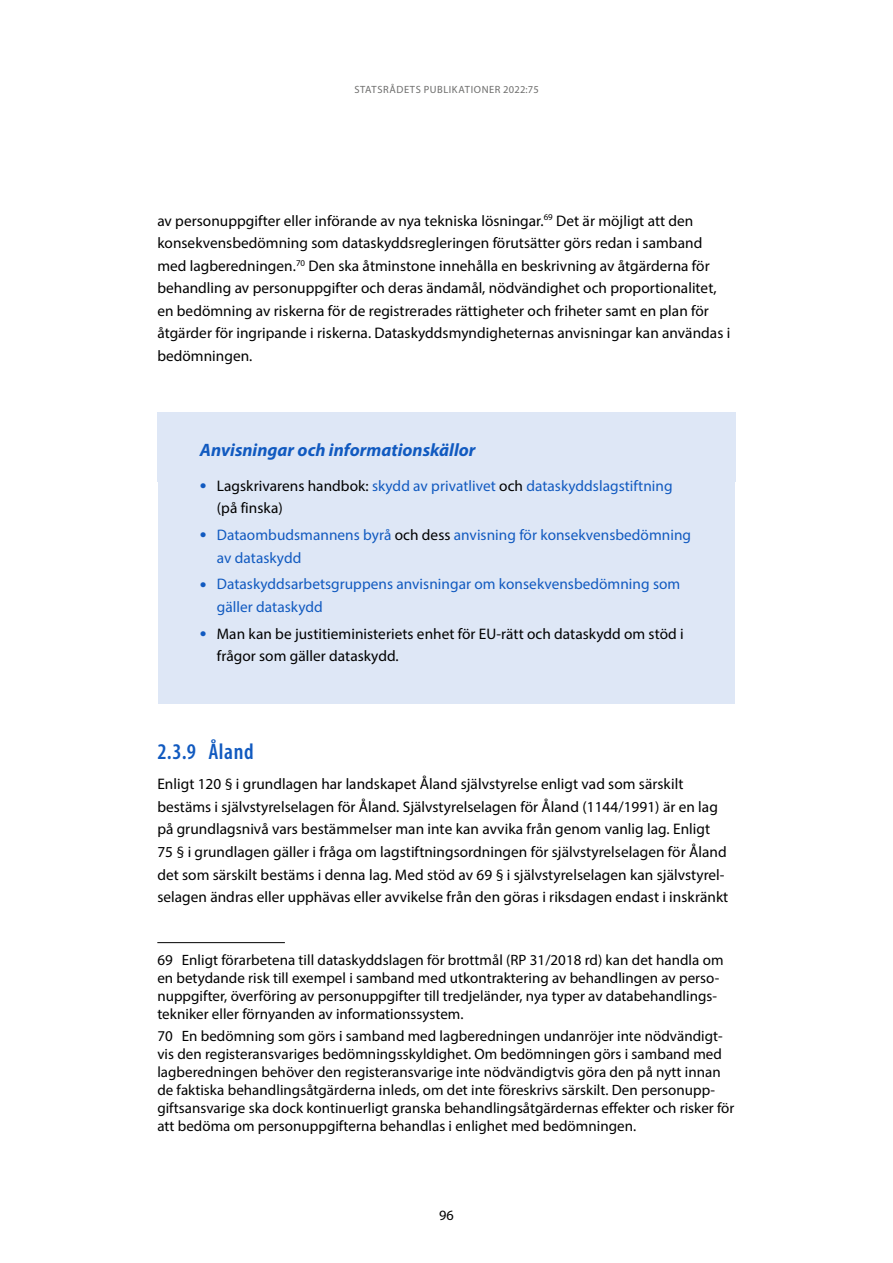
<style>
.page{position:relative;width:893px;height:1263px;background:#fff}
.page>*{position:absolute;margin:0;border:0;box-sizing:border-box;transform-origin:0 0}
.Otsikko_3{font:600 condensed 22.5px "Myriad Pro";letter-spacing:.025em;color:#115ac0}
.laatikko-otsikko{font:italic 700 18px "Myriad Pro";color:#115ac0}
._01_Leipä{font:15.3px/22.5px "Myriad Pro";letter-spacing:.005em;color:#000}
.t1{font:15.3px/22.5px "Myriad Pro";letter-spacing:.005em;color:#115ac0}
._04_Alaviite{font:15px/18px "Myriad Pro";letter-spacing:.005em;color:#000}
.t2{font:14.25px "Myriad Pro";color:#000}
.t3{font:10.5px "Myriad Pro";letter-spacing:.055em;color:#6e6e6d}
.s1{font-size:24px}
.s2{color:#000}
.s3{font-size:24px;color:#115ac0}
</style>
<div class="page">
<div style="left:157px;top:412px;width:579px;height:69px;background:#dee7f6"></div>
<div style="left:158px;top:458px;width:577px;height:97px;background:#dee7f6"></div>
<div style="left:158px;top:507px;width:577px;height:98px;background:#dee7f6"></div>
<div style="left:158px;top:557px;width:577px;height:97px;background:#dee7f6"></div>
<div style="left:158px;top:606px;width:577px;height:97px;background:#dee7f6"></div>
<hr style="left:157px;top:942px;width:128px;height:1px;background:#000">
<p class="t3" style="left:354px;top:83px;width:186px">STATSRÅDETS PUBLIKATIONER 2022:75</p>
<p class="_01_Leipä" style="left:157px;top:209px;width:574px">av personuppgifter eller införande av nya tekniska lösningar.<sup>69</sup> Det är möjligt att den konsekvensbedömning som dataskyddsregleringen förutsätter görs redan i samband med lagberedningen.<sup>70</sup> Den ska åtminstone innehålla en beskrivning av åtgärderna för behandling av personuppgifter och deras ändamål, nödvändighet och proportionalitet, en bedömning av riskerna för de registrerades rättigheter och friheter samt en plan för åtgärder för ingripande i riskerna. Dataskyddsmyndigheternas anvisningar kan användas i bedömningen.</p>
<p class="laatikko-otsikko" style="left:200px;top:438px;width:277px">Anvisningar och informationskällor</p>
<p class="t1" style="left:217px;top:474px;width:457px;text-indent:-17px"><span class="s1">•</span> <span class="s2">Lagskrivarens handbok:</span> skydd av privatlivet <span class="s2">och</span> dataskyddslagstiftning <span class="s2">(på finska)</span></p>
<p class="t1" style="left:217px;top:523px;width:476px;text-indent:-17px"><span class="s1">•</span> Dataombudsmannens byrå <span class="s2">och dess</span> anvisning för konsekvensbedömning av dataskydd</p>
<p class="t1" style="left:217px;top:573px;width:465px;text-indent:-17px"><span class="s1">•</span> Dataskyddsarbetsgruppens anvisningar om konsekvensbedömning som gäller dataskydd</p>
<p class="_01_Leipä" style="left:217px;top:622px;width:468px;text-indent:-17px"><span class="s3">•</span> Man kan be justitieministeriets enhet för EU-rätt och dataskydd om stöd i frågor som gäller dataskydd.</p>
<h3 class="Otsikko_3" style="left:157px;top:738px;width:98px">2.3.9 Åland</h3>
<p class="_01_Leipä" style="left:157px;top:773px;width:572px">Enligt 120 § i grundlagen har landskapet Åland självstyrelse enligt vad som särskilt bestäms i självstyrelselagen för Åland. Självstyrelselagen för Åland (1144/1991) är en lag på grundlagsnivå vars bestämmelser man inte kan avvika från genom vanlig lag. Enligt 75 § i grundlagen gäller i fråga om lagstiftningsordningen för självstyrelselagen för Åland det som särskilt bestäms i denna lag. Med stöd av 69 § i självstyrelselagen kan självstyrel&shy;selagen ändras eller upphävas eller avvikelse från den göras i riksdagen endast i inskränkt</p>
<p class="_04_Alaviite" style="left:157px;top:951px;width:568px">69 Enligt förarbetena till dataskyddslagen för brottmål (RP 31/2018 rd) kan det handla om en betydande risk till exempel i samband med utkontraktering av behandlingen av perso&shy;nuppgifter, överföring av personuppgifter till tredjeländer, nya typer av databehandlings&shy;tekniker eller förnyanden av informationssystem.</p>
<p class="_04_Alaviite" style="left:157px;top:1027px;width:579px">70 En bedömning som görs i samband med lagberedningen undanröjer inte nödvändigt&shy;vis den registeransvariges bedömningsskyldighet. Om bedömningen görs i samband med lagberedningen behöver den registeransvarige inte nödvändigtvis göra den på nytt innan de faktiska behandlingsåtgärderna inleds, om det inte föreskrivs särskilt. Den personupp&shy;giftsansvarige ska dock kontinuerligt granska behandlingsåtgärdernas effekter och risker för att bedöma om personuppgifterna behandlas i enlighet med bedömningen.</p>
<p class="t2" style="left:439px;top:1206px;width:16px">96</p>
</div>
